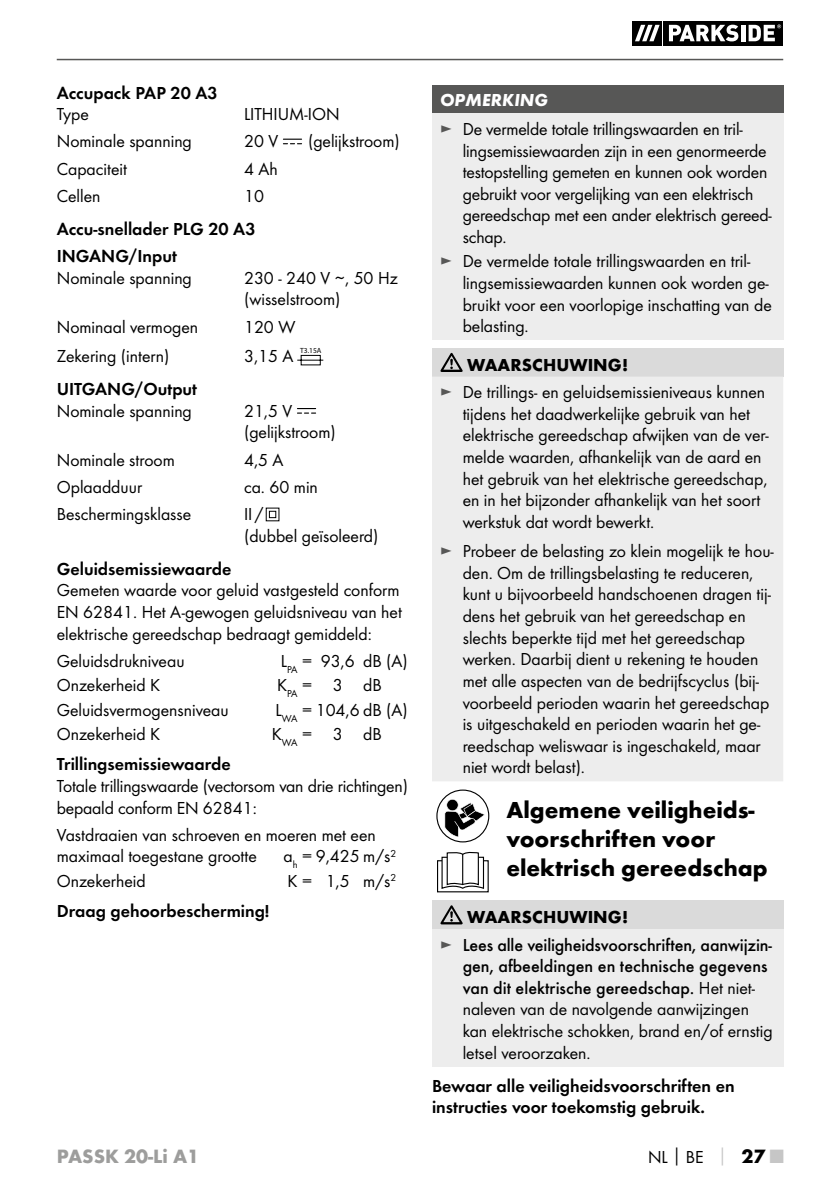
<style>
.page{position:relative;width:840px;height:1191px;background:#fff}
.page>*{position:absolute;margin:0;border:0;box-sizing:border-box;transform-origin:0 0}
.t1{font:700 24px/28.8px "Futura";color:#000}
.t2{font:700 20px "Futura";color:#9d9d9c}
.t3{font:18px/21.6px "Futura Boo";color:#000}
.t4{font:18px/27.2px "Futura Dem";color:#000}
.t5{font:500 18px/27.6px "Futura";color:#000}
.t6{font:700 18px "Futura";color:#000}
.t7{font:italic 700 18px "Futura";color:#fff}
.t8{font:7.6px "Myriad Pro";color:#000}
.s1{color:#575756}
.s2{font-weight:700}
.s3{font-family:"Futura Boo";font-weight:400;color:#575756}
.s4{font-family:"Futura Boo";font-weight:400}
.s5{font-family:"Futura";font-weight:700}
.s6{font-family:"Futura";font-weight:700;color:#c6c6c6}
.s7{font-family:"Futura";font-weight:700;font-size:20px}
.s8{font-family:"Futura";font-weight:700;font-size:20px;color:#c6c6c6}
</style>
<div class="page">
<hr style="left:57px;top:59px;width:725px;height:1px;background:#575756">
<svg style="left:661px;top:21px;width:1px;height:24px"></svg>
<svg style="left:632px;top:21px;width:29px;height:24px"></svg>
<svg style="left:663px;top:21px;width:119px;height:24px"></svg>
<svg style="left:634px;top:25px;width:25px;height:16px"></svg>
<svg style="left:668px;top:25px;width:70px;height:16px"></svg>
<svg style="left:740px;top:25px;width:4px;height:16px"></svg>
<svg style="left:748px;top:24px;width:32px;height:17px"></svg>
<svg style="left:283px;top:139px;width:18px;height:5px"></svg>
<svg style="left:298px;top:354px;width:25px;height:11px"></svg>
<svg style="left:297px;top:408px;width:18px;height:6px"></svg>
<svg style="left:265px;top:507px;width:14px;height:14px"></svg>
<div style="left:432px;top:85px;width:350px;height:28px;background:#575756"></div>
<div style="left:432px;top:113px;width:350px;height:227px;background:#ededed"></div>
<div style="left:432px;top:348px;width:350px;height:28px;background:#dadada"></div>
<div style="left:432px;top:376px;width:350px;height:405px;background:#ededed"></div>
<svg style="left:440px;top:353px;width:22px;height:19px"></svg>
<svg style="left:484px;top:862px;width:1px;height:27px"></svg>
<div style="left:437px;top:860px;width:51px;height:32px;border:1px solid #000"></div>
<svg style="left:440px;top:851px;width:44px;height:38px"></svg>
<hr style="left:462px;top:854px;width:1px;height:30px;background:#000">
<svg style="left:436px;top:790px;width:52px;height:52px"></svg>
<div style="left:436px;top:789px;width:53px;height:53px;border:1px solid #000;border-radius:50%"></div>
<svg style="left:444px;top:799px;width:41px;height:38px"></svg>
<div style="left:432px;top:900px;width:350px;height:29px;background:#dadada"></div>
<div style="left:432px;top:929px;width:350px;height:137px;background:#ededed"></div>
<svg style="left:440px;top:905px;width:22px;height:19px"></svg>
<p class="t4" style="left:57px;top:79px;width:162px">Accupack PAP 20 A3</p>
<p class="t3" style="left:57px;top:103px;width:34px">Type</p>
<p class="t3" style="left:244px;top:103px;width:97px">LITHIUM-ION</p>
<p class="t3" style="left:57px;top:130px;width:136px">Nominale spanning</p>
<p class="t3" style="left:244px;top:130px;width:36px">20 V</p>
<p class="t3" style="left:308px;top:130px;width:93px">(gelijkstroom)</p>
<p class="t3" style="left:57px;top:158px;width:72px">Capaciteit</p>
<p class="t3" style="left:244px;top:158px;width:35px">4 Ah</p>
<p class="t3" style="left:57px;top:185px;width:45px">Cellen</p>
<p class="t3" style="left:244px;top:185px;width:21px">10</p>
<p class="t4" style="left:57px;top:215px;width:200px">Accu-snellader PLG 20 A3<br>INGANG/Input</p>
<p class="t3" style="left:57px;top:267px;width:136px">Nominale spanning</p>
<p class="t3" style="left:244px;top:267px;width:155px">230 - 240 V ∼, 50 Hz (wisselstroom)</p>
<p class="t3" style="left:57px;top:316px;width:143px">Nominaal vermogen</p>
<p class="t3" style="left:244px;top:316px;width:53px">120 W</p>
<p class="t3" style="left:57px;top:345px;width:114px">Zekering (intern)</p>
<p class="t3" style="left:244px;top:345px;width:51px">3,15 A</p>
<p class="t8" style="left:300px;top:346px;width:23px">T3.15A</p>
<p class="t4" style="left:57px;top:375px;width:142px">UITGANG/Output</p>
<p class="t3" style="left:57px;top:400px;width:136px">Nominale spanning</p>
<p class="t3" style="left:244px;top:400px;width:93px">21,5 V (gelijkstroom)</p>
<p class="t3" style="left:57px;top:449px;width:119px">Nominale stroom</p>
<p class="t3" style="left:244px;top:449px;width:41px">4,5 A</p>
<p class="t3" style="left:57px;top:476px;width:87px">Oplaadduur</p>
<p class="t3" style="left:244px;top:476px;width:75px">ca. 60 min</p>
<p class="t3" style="left:57px;top:503px;width:136px">Beschermingsklasse</p>
<p class="t3" style="left:244px;top:503px;width:136px">II/<br>(dubbel geïsoleerd)</p>
<p class="t4" style="left:57px;top:555px;width:176px">Geluidsemissiewaarde</p>
<p class="t3" style="left:57px;top:579px;width:346px">Gemeten waarde voor geluid vastgesteld conform<br>EN 62841. Het A-gewogen geluidsniveau van het elektrische gereedschap bedraagt gemiddeld:</p>
<p class="t3" style="left:57px;top:650px;width:129px">Geluidsdrukniveau</p>
<p class="t3" style="left:281px;top:650px;width:128px">L<sub>PA</sub> = 93,6 dB (A)</p>
<p class="t3" style="left:57px;top:674px;width:105px">Onzekerheid K</p>
<p class="t3" style="left:277px;top:674px;width:106px">K<sub>PA</sub> = 3 dB</p>
<p class="t3" style="left:57px;top:699px;width:173px">Geluidsvermogensniveau</p>
<p class="t3" style="left:275px;top:699px;width:134px">L<sub>WA</sub> = 104,6 dB (A)</p>
<p class="t3" style="left:57px;top:723px;width:105px">Onzekerheid K</p>
<p class="t3" style="left:272px;top:723px;width:111px">K<sub>WA</sub> = 3 dB</p>
<p class="t4" style="left:57px;top:750px;width:175px">Trillingsemissiewaarde</p>
<p class="t3" style="left:57px;top:775px;width:352px">Totale trillingswaarde (vectorsom van drie richtingen) bepaald conform EN 62841:</p>
<p class="t3" style="left:57px;top:824px;width:320px">Vastdraaien van schroeven en moeren met een maximaal toegestane grootte</p>
<p class="t3" style="left:283px;top:845px;width:114px">a<sub>h</sub> = 9,425 m/s<sup>2</sup></p>
<p class="t3" style="left:57px;top:870px;width:90px">Onzekerheid</p>
<p class="t3" style="left:287px;top:870px;width:110px">K = 1,5 m/s<sup>2</sup></p>
<p class="t4" style="left:57px;top:897px;width:214px">Draag gehoorbescherming!</p>
<p class="t7" style="left:440px;top:89px;width:109px">OPMERKING</p>
<p class="t3" style="left:462px;top:118px;width:310px;text-indent:-23px"><span class="s1">►</span> De vermelde totale trillingswaarden en tril&shy;lingsemissiewaarden zijn in een genormeerde testopstelling gemeten en kunnen ook worden gebruikt voor vergelijking van een elektrisch gereedschap met een ander elektrisch gereed&shy;schap.</p>
<p class="t3" style="left:462px;top:250px;width:310px;text-indent:-23px"><span class="s1">►</span> De vermelde totale trillingswaarden en tril&shy;lingsemissiewaarden kunnen ook worden ge&shy;bruikt voor een voorlopige inschatting van de belasting.</p>
<p class="t6" style="left:467px;top:353px;width:162px">WAARSCHUWING!</p>
<p class="t3" style="left:462px;top:381px;width:307px;text-indent:-23px"><span class="s1">►</span> De trillings- en geluidsemissieniveaus kunnen tijdens het daadwerkelijke gebruik van het elektrische gereedschap afwijken van de ver&shy;melde waarden, afhankelijk van de aard en het gebruik van het elektrische gereedschap, en in het bijzonder afhankelijk van het soort werkstuk dat wordt bewerkt.</p>
<p class="t3" style="left:462px;top:540px;width:312px;text-indent:-23px"><span class="s1">►</span> Probeer de belasting zo klein mogelijk te hou&shy;den. Om de trillingsbelasting te reduceren, kunt u bijvoorbeeld handschoenen dragen tij&shy;dens het gebruik van het gereedschap en slechts beperkte tijd met het gereedschap werken. Daarbij dient u rekening te houden met alle aspecten van de bedrijfscyclus (bij&shy;voorbeeld perioden waarin het gereedschap is uitgeschakeld en perioden waarin het ge&shy;reedschap weliswaar is ingeschakeld, maar niet wordt belast).</p>
<h1 class="t1" style="left:506px;top:795px;width:263px">Algemene veiligheids&shy;voorschriften voor elektrisch gereedschap</h1>
<p class="t5" style="left:440px;top:903px;width:333px;text-indent:27px"><span class="s2">WAARSCHUWING!<br></span><span class="s3">►</span> Lees alle veiligheidsvoorschriften, aanwijzin-</p>
<p class="t5" style="left:462px;top:955px;width:306px;line-height:21.6px">gen, afbeeldingen en technische gegevens van dit elektrische gereedschap. <span class="s4">Het niet-</span></p>
<p class="t3" style="left:462px;top:998px;width:311px">naleven van de navolgende aanwijzingen kan elektrische schokken, brand en/of ernstig letsel veroorzaken.</p>
<p class="t4" style="left:432px;top:1074px;width:304px;line-height:21.6px">Bewaar alle veiligheidsvoorschriften en instructies voor toekomstig gebruik.</p>
<p class="t2" style="left:57px;top:1143px;width:144px">PASSK 20-Li A1</p>
<p class="t3" style="left:647px;top:1145px;width:137px">NL<span class="s5">│</span>BE <span class="s6">│</span> <span class="s7">27</span> <span class="s8">■</span></p>
</div>
